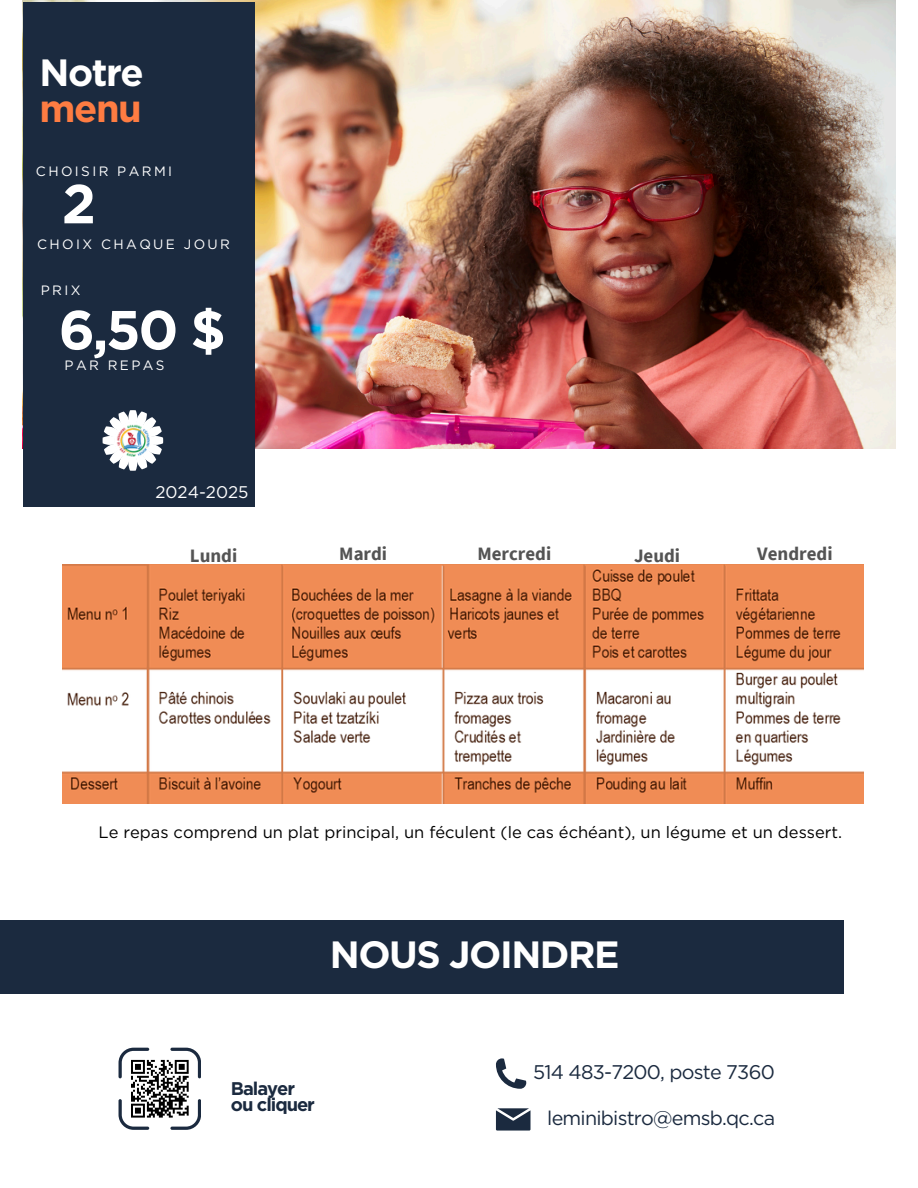
<style>
.page{position:relative;width:918px;height:1188px;background:#fff}
.page>*{position:absolute;margin:0;border:0;box-sizing:border-box;transform-origin:0 0}
.t1{font:700 54.9px "Gotham";color:#fff}
.t2{font:700 37.95px/36px "Gotham";letter-spacing:-.04em;color:#fff}
.t3{font:19.8px "Gotham";letter-spacing:-.04em;color:#1b2a3f}
.t4{font:700 18.9px "Source Sans Pro";color:#545454}
.t5{font:700 18.3px/15.8px "Gotham";letter-spacing:-.055em;color:#1b2a3f}
.t6{font:16.8px "Gotham";color:#fff}
.t7{font:16.5px "Gotham";color:#000}
.t8{font:13.5px "Gotham";letter-spacing:.175em;color:#fff}
.s1{color:#fe7c42}
</style>
<div class="page">
<img style="left:22px;top:0;width:874px;height:449px">
<div style="left:23px;top:2px;width:232px;height:504px;background:#1b2a3f"></div>
<svg style="left:103px;top:410px;width:60px;height:61px"></svg>
<div style="left:114px;top:422px;width:38px;height:37px;background:#fff;border-radius:50%"></div>
<img style="left:117px;top:424px;width:32px;height:33px">
<svg style="left:496px;top:1058px;width:30px;height:31px"></svg>
<svg style="left:496px;top:1108px;width:35px;height:23px"></svg>
<div style="left:0;top:920px;width:843px;height:74px;background:#1b2a3f"></div>
<svg style="left:119px;top:1048px;width:82px;height:82px"></svg>
<img style="left:62px;top:565px;width:801px;height:239px">
<p class="t2" style="left:40px;top:55px;width:106px">Notre <span class="s1">menu</span></p>
<p class="t8" style="left:36px;top:163px;width:138px">CHOISIR PARMI</p>
<p class="t1" style="left:62px;top:171px;width:36px">2</p>
<p class="t8" style="left:37px;top:236px;width:194px">CHOIX CHAQUE JOUR</p>
<h3 class="t8" style="left:41px;top:282px;width:41px">PRIX</h3>
<p class="t1" style="left:59px;top:297px;width:169px">6,50 $</p>
<p class="t8" style="left:65px;top:358px;width:101px">PAR REPAS</p>
<h4 class="t6" style="left:156px;top:482px;width:95px">2024-2025</h4>
<h4 class="t4" style="left:190px;top:543px;width:49px">Lundi</h4>
<h4 class="t4" style="left:339px;top:541px;width:49px">Mardi</h4>
<h4 class="t4" style="left:477px;top:541px;width:75px">Mercredi</h4>
<p class="t4" style="left:634px;top:543px;width:48px">Jeudi</p>
<p class="t4" style="left:757px;top:541px;width:77px">Vendredi</p>
<h4 class="t7" style="left:99px;top:822px;width:745px">Le repas comprend un plat principal, un féculent (le cas échéant), un légume et un dessert.</h4>
<h6 class="t2" style="left:330px;top:936px;width:291px">NOUS JOINDRE</h6>
<p class="t5" style="left:231px;top:1081px;width:86px">Balayer ou cliquer</p>
<p class="t3" style="left:533px;top:1060px;width:243px">514 483-7200, poste 7360</p>
<p class="t3" style="left:547px;top:1106px;width:229px">leminibistro@emsb.qc.ca</p>
</div>
